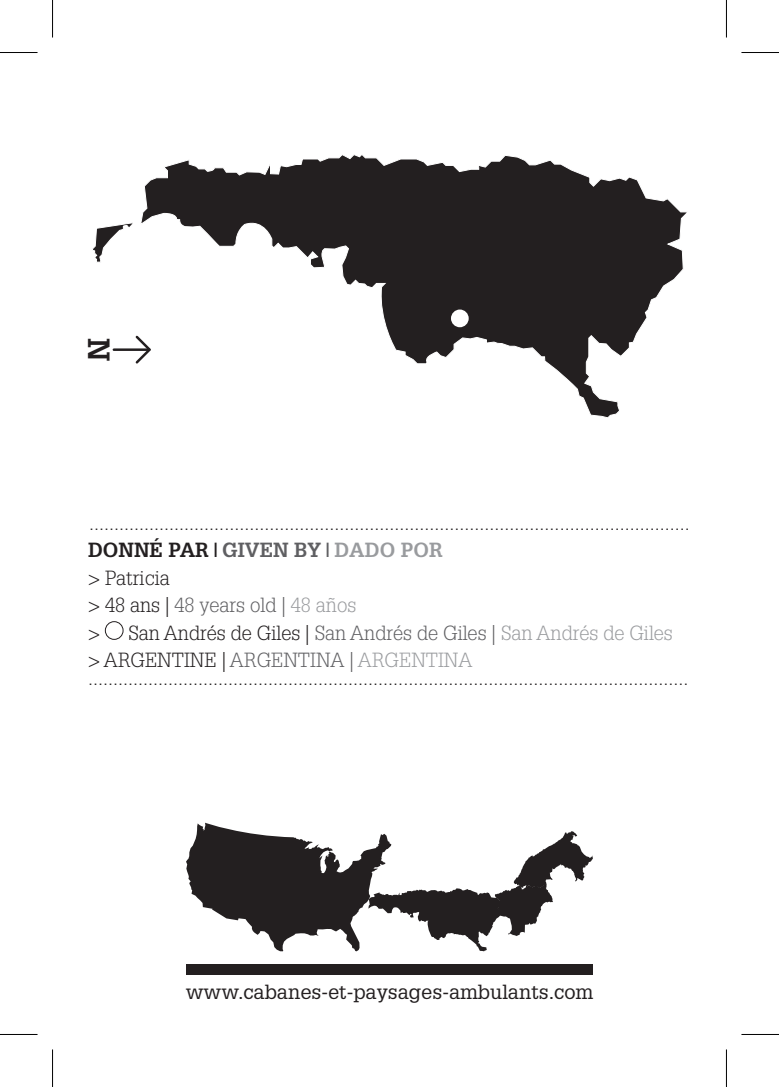
<style>
.page{position:relative;width:779px;height:1087px;background:#fff}
.page>*{position:absolute;margin:0;border:0;box-sizing:border-box;transform-origin:0 0}
.t1{font:700 30px "Glypha LT Std";color:#231f20}
.t2{font:300 20px/27.5px "Glypha LT Std";color:#231f20}
.t3{font:20px "Glypha LT Std";color:#231f20}
.s1{font-weight:700}
.s2{font-weight:700;color:#5f5f62}
.s3{font-weight:700;color:#999b9e}
.s4{color:#5f5f62}
.s5{color:#999b9e}
</style>
<div class="page">
<div style="left:105px;top:621px;width:18px;height:18px;border:1px solid #231f20;border-radius:50%"></div>
<div style="left:186px;top:964px;width:406px;height:10px;background:#231f20"></div>
<svg style="left:186px;top:822px;width:406px;height:129px"></svg>
<svg style="left:141px;top:154px;width:546px;height:264px"></svg>
<svg style="left:93px;top:222px;width:40px;height:41px"></svg>
<div style="left:451px;top:309px;width:17px;height:18px;background:#fff;border-radius:50%"></div>
<hr style="left:114px;top:348px;width:35px;height:3px;background:#231f20">
<svg style="left:133px;top:333px;width:20px;height:33px"></svg>
<hr style="left:0;top:52px;width:38px;height:1px;background:#000">
<hr style="left:741px;top:52px;width:37px;height:1px;background:#000">
<hr style="left:0;top:1034px;width:38px;height:1px;background:#000">
<hr style="left:741px;top:1034px;width:37px;height:1px;background:#000">
<hr style="left:52px;top:0;width:1px;height:37px;background:#000">
<hr style="left:52px;top:1049px;width:1px;height:37px;background:#000">
<hr style="left:725px;top:0;width:1px;height:37px;background:#000">
<hr style="left:725px;top:1049px;width:1px;height:37px;background:#000">
<h1 class="t1" style="left:117px;top:337px;width:23px;rotate:90deg">N</h1>
<p class="t2" style="left:88px;top:509px;width:603px">........................................................................................................................<br><span class="s1">DONNÉ PAR|</span><span class="s2">GIVEN BY|</span><span class="s3">DADO POR<br></span>&gt; Patricia<br>&gt; 48 ans | <span class="s4">48 years old |</span> <span class="s5">48 años<br></span>&gt; San Andrés de Giles | <span class="s4">San Andrés de Giles |</span> <span class="s5">San Andrés de Giles </span>&gt; ARGENTINE | <span class="s4">ARGENTINA |</span> <span class="s5">ARGENTINA</span></p>
<p class="t2" style="left:88px;top:664px;width:601px">........................................................................................................................</p>
<p class="t3" style="left:186px;top:979px;width:409px">www.cabanes-et-paysages-ambulants.com</p>
</div>
